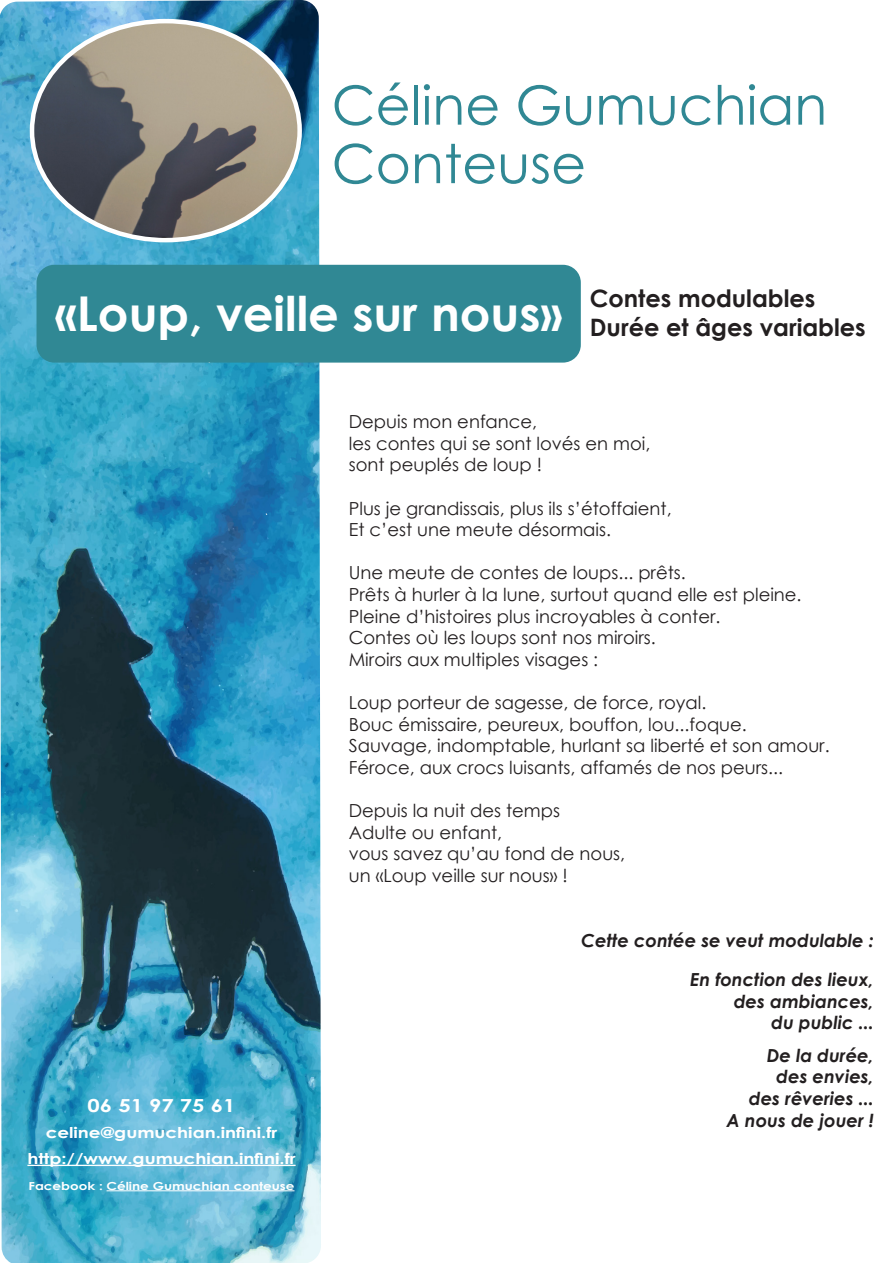
<style>
.page{position:relative;width:893px;height:1263px;background:#fff}
.page>*{position:absolute;margin:0;border:0;box-sizing:border-box;transform-origin:0 0}
.t1{font:54px/58.5px "Century Gothic";color:#308894}
.t2{font:700 48px "Century Gothic";color:#fff}
.t3{font:700 24px "Century Gothic";color:#231f20}
.t4{font:18px "Century Gothic";color:#231f20}
.t5{font:italic 700 18px "Century Gothic";color:#231f20}
.t6{font:700 18px "Century Gothic";color:#fff;scale:1.22 1}
.t7{font:700 15px "Century Gothic";color:#fff;scale:1.22 1}
.t8{font:700 11.1px "Century Gothic";color:#fff;scale:1.22 1}
</style>
<div class="page">
<img style="left:0;top:0;width:321px;height:1263px">
<div style="left:37px;top:265px;width:544px;height:98px;background:#308894;border-radius:18px"></div>
<hr style="left:27px;top:1165px;width:269px;height:1px;background:#fff">
<hr style="left:107px;top:1190px;width:187px;height:1px;background:#fff">
<img style="left:32px;top:21px;width:268px;height:219px">
<p class="t1" style="left:332px;top:75px;width:497px">Céline Gumuchian<br>Conteuse</p>
<p class="t2" style="left:55px;top:277px;width:509px">«Loup, veille sur nous»</p>
<p class="t3" style="left:590px;top:280px;width:227px">Contes modulables</p>
<p class="t3" style="left:590px;top:309px;width:277px">Durée et âges variables</p>
<p class="t6" style="left:88px;top:1092px;width:123px">06 51 97 75 61</p>
<p class="t7" style="left:46px;top:1121px;width:191px">celine@gumuchian.infini.fr</p>
<p class="t7" style="left:27px;top:1147px;width:221px">http://www.gumuchian.infini.fr</p>
<p class="t8" style="left:29px;top:1177px;width:219px">Facebook : Céline Gumuchian conteuse</p>
<p class="t4" style="left:349px;top:409px;width:190px">Depuis mon enfance,</p>
<p class="t4" style="left:349px;top:431px;width:303px">les contes qui se sont lovés en moi,</p>
<p class="t4" style="left:349px;top:452px;width:195px">sont peuplés de loup !</p>
<p class="t4" style="left:349px;top:495px;width:324px">Plus je grandissais, plus ils s’étoffaient,</p>
<p class="t4" style="left:349px;top:517px;width:264px">Et c’est une meute désormais.</p>
<p class="t4" style="left:349px;top:560px;width:338px">Une meute de contes de loups... prêts.</p>
<p class="t4" style="left:349px;top:582px;width:454px">Prêts à hurler à la lune, surtout quand elle est pleine.</p>
<p class="t4" style="left:349px;top:603px;width:373px">Pleine d’histoires plus incroyables à conter.</p>
<p class="t4" style="left:349px;top:625px;width:309px">Contes où les loups sont nos miroirs.</p>
<p class="t4" style="left:349px;top:647px;width:251px">Miroirs aux multiples visages :</p>
<p class="t4" style="left:349px;top:690px;width:359px">Loup porteur de sagesse, de force, royal.</p>
<p class="t4" style="left:349px;top:711px;width:400px">Bouc émissaire, peureux, bouffon, lou...foque.</p>
<p class="t4" style="left:349px;top:733px;width:482px">Sauvage, indomptable, hurlant sa liberté et son amour.</p>
<p class="t4" style="left:349px;top:755px;width:436px">Féroce, aux crocs luisants, affamés de nos peurs...</p>
<p class="t4" style="left:349px;top:798px;width:213px">Depuis la nuit des temps</p>
<p class="t4" style="left:349px;top:819px;width:155px">Adulte ou enfant,</p>
<p class="t4" style="left:349px;top:841px;width:278px">vous savez qu’au fond de nous,</p>
<p class="t4" style="left:349px;top:863px;width:221px">un «Loup veille sur nous» !</p>
<p class="t5" style="left:581px;top:926px;width:294px">Cette contée se veut modulable :</p>
<p class="t5" style="left:690px;top:966px;width:185px">En fonction des lieux,</p>
<p class="t5" style="left:734px;top:987px;width:142px">des ambiances,</p>
<p class="t5" style="left:771px;top:1009px;width:104px">du public ...</p>
<p class="t5" style="left:767px;top:1041px;width:108px">De la durée,</p>
<p class="t5" style="left:776px;top:1063px;width:99px">des envies,</p>
<p class="t5" style="left:749px;top:1085px;width:126px">des rêveries ...</p>
<p class="t5" style="left:727px;top:1106px;width:149px">A nous de jouer !</p>
</div>
